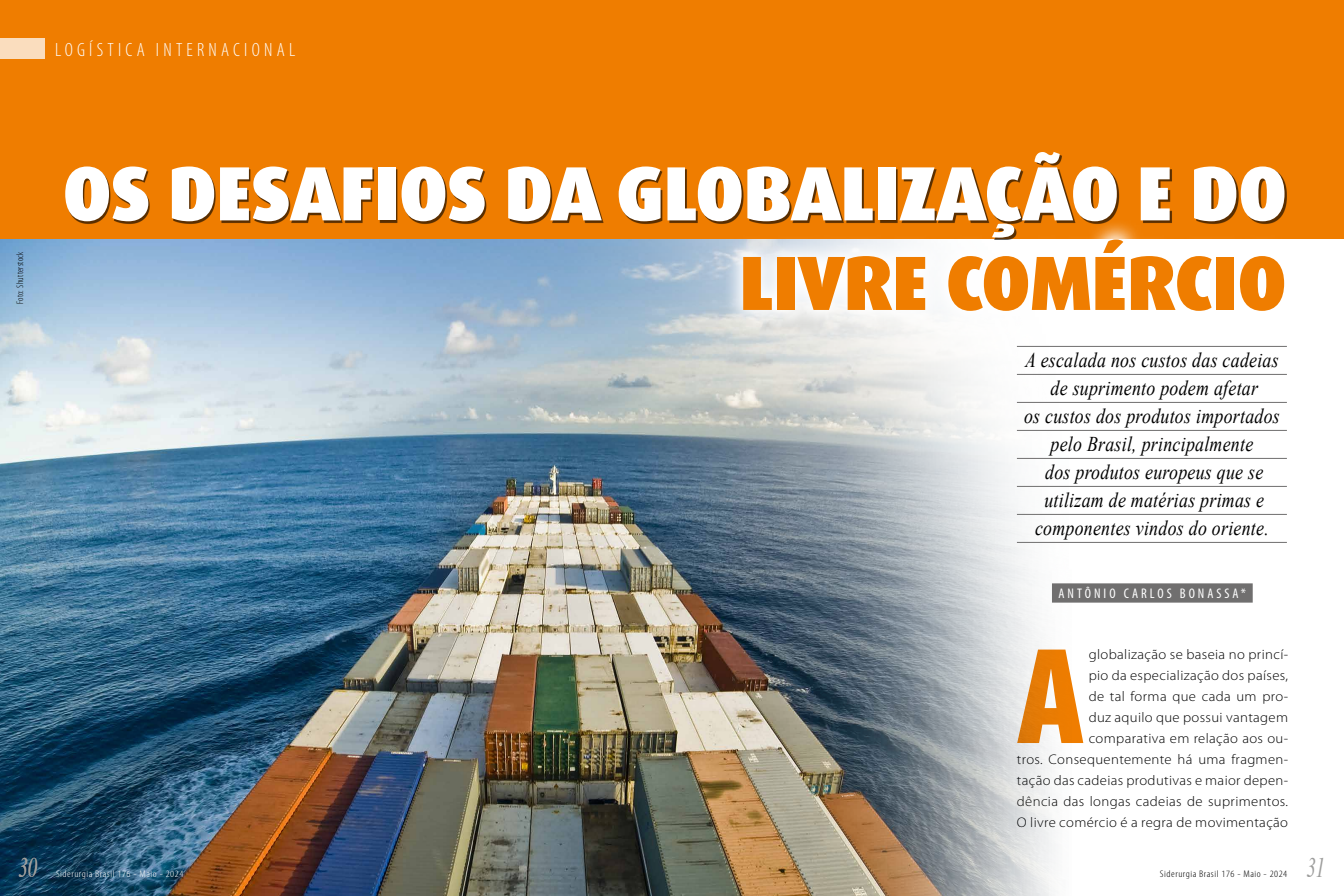
<style>
.page{position:relative;width:1344px;height:896px;background:#fff}
.page>*{position:absolute;margin:0;border:0;box-sizing:border-box;transform-origin:0 0}
.t1{font:900 condensed 138.6px "Myriad Pro";color:#ef7d00;scale:1.05 1}
.t2{font:900 77px "Dax Pro";letter-spacing:-.01em;color:#fff}
.t3{font:900 77px "Dax Pro";letter-spacing:-.01em;color:#ef7d00}
.t4{font:italic 28px "Times";color:#9d9d9c;scale:.65 1}
.t5{font:italic 21px/28px "Times New Roman";letter-spacing:.015em;color:#000;text-align:center;scale:.85 1}
.t6{font:300 condensed 19.25px "Myriad Pro";letter-spacing:.22em;color:#fff}
.t7{font:300 14px/21px "Myriad Pro";letter-spacing:.025em;color:#000;text-align:right;scale:1.05 1}
.t8{font:condensed 14px "Myriad Pro";letter-spacing:.21em;color:#fff}
.t9{font:300 condensed 9.62px "Myriad Pro";letter-spacing:.05em;color:#000;scale:1.15 1}
.t10{font:300 condensed 9.62px "Myriad Pro";letter-spacing:.05em;color:#fff;scale:1.15 1}
.t11{font:300 condensed 9.62px "Myriad Pro";letter-spacing:.025em;color:#000}
</style>
<div class="page">
<img style="left:0;top:238px;width:1095px;height:658px">
<div style="left:0;top:0;width:1344px;height:238px;background:#ef7d00"></div>
<div style="left:0;top:38px;width:45px;height:21px;background:#faddbe"></div>
<hr style="left:1017px;top:346px;width:270px;height:1px;background:#706f6f">
<hr style="left:1017px;top:374px;width:270px;height:1px;background:#706f6f">
<hr style="left:1017px;top:402px;width:270px;height:1px;background:#706f6f">
<hr style="left:1017px;top:430px;width:270px;height:1px;background:#706f6f">
<hr style="left:1017px;top:458px;width:270px;height:1px;background:#706f6f">
<hr style="left:1017px;top:486px;width:270px;height:1px;background:#706f6f">
<hr style="left:1017px;top:514px;width:270px;height:1px;background:#706f6f">
<hr style="left:1017px;top:542px;width:270px;height:1px;background:#706f6f">
<div style="left:67px;top:154px;width:1219px;height:85px;background:#000;opacity:.63"></div>
<svg style="left:722px;top:219px;width:583px;height:112px"></svg>
<div style="left:1052px;top:583px;width:201px;height:20px;background:#706f6f"></div>
<h3 class="t6" style="left:55px;top:39px;width:241px">LOGÍSTICA INTERNACIONAL</h3>
<p class="t11" style="left:15px;top:304px;width:54px;rotate:-90deg">Foto: Shutterstock</p>
<h2 class="t2" style="left:63px;top:143px;width:1226px">OS DESAFIOS DA GLOBALIZAÇÃO E DO</h2>
<h2 class="t3" style="left:739px;top:233px;width:549px">LIVRE COMÉRCIO</h2>
<h3 class="t5" style="left:1024px;top:345px;width:302px">A escalada nos custos das cadeias de suprimento podem afetar<br>os custos dos produtos importados pelo Brasil, principalmente<br>dos produtos europeus que se utilizam de matérias primas e componentes vindos do oriente.</h3>
<p class="t8" style="left:1059px;top:586px;width:189px">ANTÔNIO CARLOS BONASSA*</p>
<h3 class="t4" style="left:19px;top:844px;width:29px">30</h3>
<p class="t10" style="left:56px;top:869px;width:112px">Siderurgia Brasil 176 - Maio - 2024</p>
<p class="t7" style="left:1017px;top:644px;width:260px">globalização se baseia no princí-<br>pio da especialização dos países,<br>de tal forma que cada um pro-<br>duz aquilo que possui vantagem comparativa em relação aos ou-<br>tros. Consequentemente há uma fragmen&shy;tação das cadeias produtivas e maior depen&shy;dência das longas cadeias de suprimentos.<br>O livre comércio é a regra de movimentação</p>
<h1 class="t1" style="left:1017px;top:620px;width:66px">A</h1>
<p class="t9" style="left:1160px;top:869px;width:112px">Siderurgia Brasil 176 - Maio - 2024</p>
<h3 class="t4" style="left:1307px;top:844px;width:30px">31</h3>
</div>
